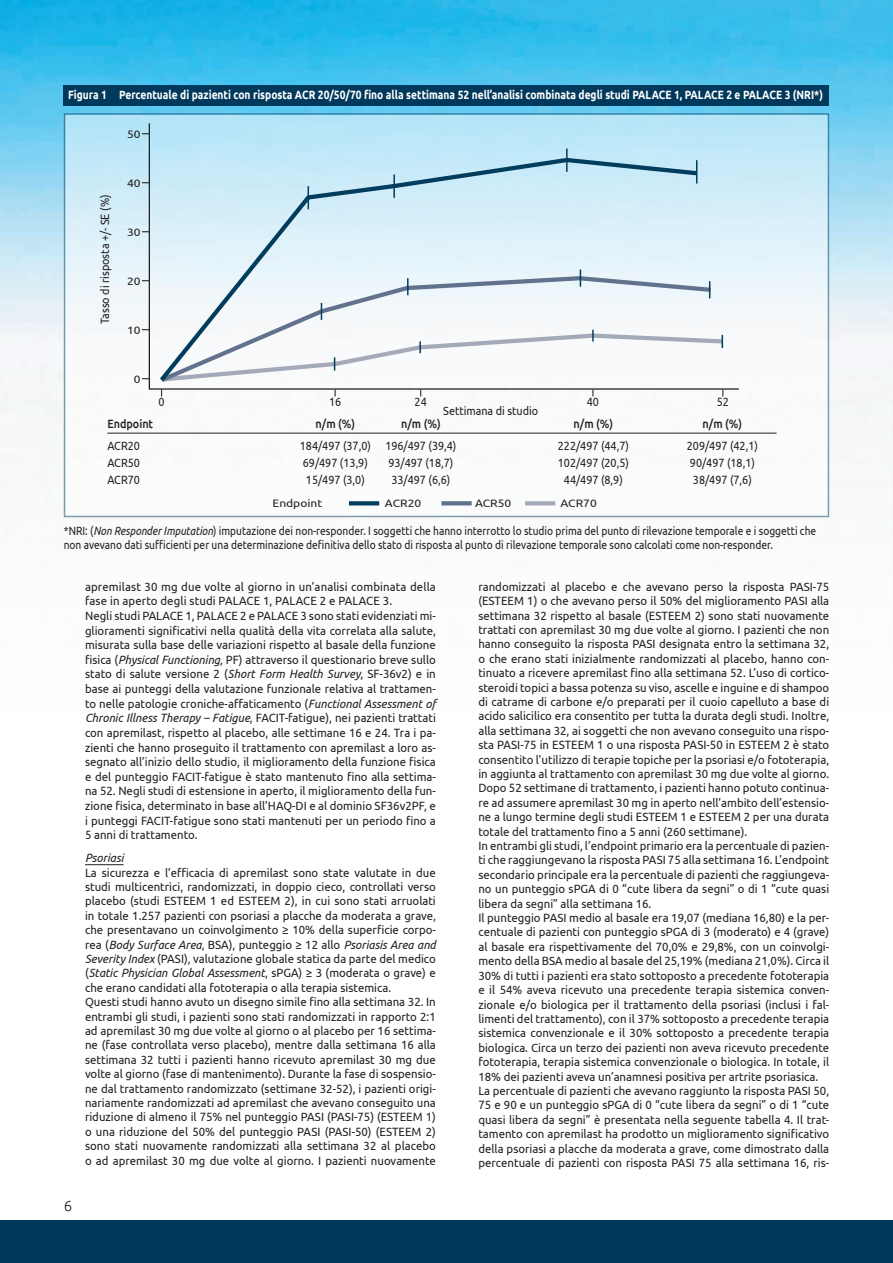
<style>
.page{position:relative;width:893px;height:1263px;background:#fff}
.page>*{position:absolute;margin:0;border:0;box-sizing:border-box;transform-origin:0 0}
.t1{font:300 15px "Ubuntu";color:#231f20}
.t2{font:12px/14.4px "Ubuntu";color:#231f20;scale:.95 1}
.t3{font:12px/14.4px "Ubuntu";color:#231f20;scale:.85 1}
.t4{font:12px "Ubuntu";color:#231f20;scale:.9 1}
.t5{font:700 12px "Ubuntu";color:#fff;scale:.85 1}
.t6{font:500 12px "Ubuntu";color:#231f20;scale:.9 1}
.t7{font:italic 12px "Ubuntu";color:#231f20;scale:.95 1}
.t8{font:10.8px "Ubuntu";color:#231f20;scale:1.11 1}
.s1{font-style:italic}
</style>
<div class="page">
<img style="left:0;top:0;width:893px;height:866px">
<div style="left:0;top:1220px;width:893px;height:43px;background:#00395c"></div>
<hr style="left:85px;top:864px;width:39px;height:1px;background:#231f20">
<svg style="left:64px;top:113px;width:765px;height:404px"></svg>
<svg style="left:349px;top:501px;width:30px;height:4px"></svg>
<svg style="left:441px;top:501px;width:31px;height:4px"></svg>
<svg style="left:525px;top:501px;width:30px;height:4px"></svg>
<svg style="left:148px;top:122px;width:592px;height:268px;background:#c4e4f1"></svg>
<hr style="left:107px;top:433px;width:670px;height:1px;background:#231f20">
<svg style="left:156px;top:155px;width:545px;height:231px"></svg>
<svg style="left:308px;top:186px;width:1px;height:23px"></svg>
<hr style="left:393px;top:174px;width:2px;height:24px;background:#023d5d">
<hr style="left:566px;top:149px;width:2px;height:23px;background:#023d5d">
<svg style="left:696px;top:160px;width:1px;height:23px"></svg>
<svg style="left:321px;top:303px;width:1px;height:17px"></svg>
<svg style="left:407px;top:278px;width:2px;height:17px"></svg>
<svg style="left:580px;top:270px;width:1px;height:17px"></svg>
<svg style="left:709px;top:281px;width:1px;height:17px"></svg>
<svg style="left:157px;top:330px;width:570px;height:54px"></svg>
<div style="left:64px;top:85px;width:765px;height:20px;background:#00395c"></div>
<p class="t5" style="left:68px;top:87px;width:890px">Figura 1 Percentuale di pazienti con risposta ACR 20/50/70 fino alla settimana 52 nell’analisi combinata degli studi PALACE 1, PALACE 2 e PALACE 3 (NRI*)</p>
<p class="t8" style="left:127px;top:127px;width:14px">50</p>
<p class="t4" style="left:98px;top:324px;width:146px;rotate:-90deg">Tasso di risposta +/- SE (%)</p>
<p class="t8" style="left:127px;top:176px;width:14px">40</p>
<p class="t8" style="left:127px;top:225px;width:14px">30</p>
<p class="t8" style="left:127px;top:274px;width:14px">20</p>
<p class="t8" style="left:127px;top:323px;width:14px">10</p>
<p class="t8" style="left:134px;top:372px;width:8px">0</p>
<p class="t4" style="left:159px;top:395px;width:8px">0</p>
<p class="t4" style="left:329px;top:395px;width:15px">16</p>
<p class="t4" style="left:415px;top:395px;width:15px">24</p>
<p class="t4" style="left:587px;top:395px;width:15px">40</p>
<p class="t4" style="left:717px;top:395px;width:15px">52</p>
<p class="t4" style="left:443px;top:403px;width:107px">Settimana di studio</p>
<p class="t6" style="left:107px;top:417px;width:52px">Endpoint</p>
<p class="t6" style="left:316px;top:417px;width:46px">n/m (%)</p>
<p class="t6" style="left:401px;top:417px;width:46px">n/m (%)</p>
<p class="t6" style="left:574px;top:417px;width:46px">n/m (%)</p>
<p class="t6" style="left:703px;top:417px;width:46px">n/m (%)</p>
<p class="t4" style="left:107px;top:438px;width:38px">ACR20</p>
<p class="t4" style="left:300px;top:438px;width:176px">184/497 (37,0) 196/497 (39,4)</p>
<p class="t4" style="left:558px;top:438px;width:81px">222/497 (44,7)</p>
<p class="t4" style="left:687px;top:438px;width:81px">209/497 (42,1)</p>
<p class="t4" style="left:107px;top:455px;width:38px">ACR50</p>
<p class="t4" style="left:303px;top:455px;width:74px">69/497 (13,9)</p>
<p class="t4" style="left:388px;top:455px;width:74px">93/497 (18,7)</p>
<p class="t4" style="left:558px;top:455px;width:81px">102/497 (20,5)</p>
<p class="t4" style="left:690px;top:455px;width:74px">90/497 (18,1)</p>
<p class="t4" style="left:107px;top:472px;width:38px">ACR70</p>
<p class="t4" style="left:306px;top:472px;width:67px">15/497 (3,0)</p>
<p class="t4" style="left:391px;top:472px;width:67px">33/497 (6,6)</p>
<p class="t4" style="left:564px;top:472px;width:67px">44/497 (8,9)</p>
<p class="t4" style="left:693px;top:472px;width:67px">38/497 (7,6)</p>
<p class="t8" style="left:272px;top:497px;width:46px">Endpoint</p>
<p class="t8" style="left:385px;top:497px;width:34px">ACR20</p>
<p class="t8" style="left:475px;top:497px;width:34px">ACR50</p>
<p class="t8" style="left:560px;top:497px;width:34px">ACR70</p>
<p class="t3" style="left:64px;top:523px;width:887px">*NRI: (<span class="s1">Non Responder Imputation</span>) imputazione dei non-responder. I soggetti che hanno interrotto lo studio prima del punto di rilevazione temporale e i soggetti che non avevano dati sufficienti per una determinazione definitiva dello stato di risposta al punto di rilevazione temporale sono calcolati come non-responder.</p>
<p class="t1" style="left:64px;top:1196px;width:10px">6</p>
<p class="t2" style="left:85px;top:579px;width:371px">apremilast 30 mg due volte al giorno in un’analisi combinata della fase in aperto degli studi PALACE 1, PALACE 2 e PALACE 3.<br>Negli studi PALACE 1, PALACE 2 e PALACE 3 sono stati evidenziati mi&shy;glioramenti significativi nella qualità della vita correlata alla salute, misurata sulla base delle variazioni rispetto al basale della funzione fisica (<span class="s1">Physical Functioning,</span> PF) attraverso il questionario breve sullo stato di salute versione 2 (<span class="s1">Short Form Health Survey</span>, SF‑36v2) e in base ai punteggi della valutazione funzionale relativa al trattamen&shy;to nelle patologie croniche‑affaticamento (<span class="s1">Functional Assessment of Chronic Illness Therapy – Fatigue</span>, FACIT‑fatigue), nei pazienti trattati con apremilast, rispetto al placebo, alle settimane 16 e 24. Tra i pa&shy;zienti che hanno proseguito il trattamento con apremilast a loro as&shy;segnato all’inizio dello studio, il miglioramento della funzione fisica e del punteggio FACIT‑fatigue è stato mantenuto fino alla settima&shy;na 52. Negli studi di estensione in aperto, il miglioramento della fun&shy;zione fisica, determinato in base all’HAQ-DI e al dominio SF36v2PF, e i punteggi FACIT-fatigue sono stati mantenuti per un periodo fino a 5 anni di trattamento.</p>
<p class="t7" style="left:85px;top:850px;width:42px">Psoriasi</p>
<p class="t2" style="left:85px;top:865px;width:371px">La sicurezza e l’efficacia di apremilast sono state valutate in due studi multicentrici, randomizzati, in doppio cieco, controllati verso placebo (studi ESTEEM 1 ed ESTEEM 2), in cui sono stati arruolati in totale 1.257 pazienti con psoriasi a placche da moderata a grave, che presentavano un coinvolgimento ≥ 10% della superficie corpo&shy;rea (<span class="s1">Body Surface Area</span>, BSA), punteggio ≥ 12 allo <span class="s1">Psoriasis Area and Severity Index</span> (PASI), valutazione globale statica da parte del medico (<span class="s1">Static Physician Global Assessment</span>, sPGA) ≥ 3 (moderata o grave) e che erano candidati alla fototerapia o alla terapia sistemica.<br>Questi studi hanno avuto un disegno simile fino alla settimana 32. In entrambi gli studi, i pazienti sono stati randomizzati in rapporto 2:1 ad apremilast 30 mg due volte al giorno o al placebo per 16 settima&shy;ne (fase controllata verso placebo), mentre dalla settimana 16 alla settimana 32 tutti i pazienti hanno ricevuto apremilast 30 mg due volte al giorno (fase di mantenimento). Durante la fase di sospensio&shy;ne dal trattamento randomizzato (settimane 32‑52), i pazienti origi&shy;nariamente randomizzati ad apremilast che avevano conseguito una riduzione di almeno il 75% nel punteggio PASI (PASI‑75) (ESTEEM 1) o una riduzione del 50% del punteggio PASI (PASI‑50) (ESTEEM 2) sono stati nuovamente randomizzati alla settimana 32 al placebo o ad apremilast 30 mg due volte al giorno. I pazienti nuovamente</p>
<p class="t2" style="left:478px;top:579px;width:371px">randomizzati al placebo e che avevano perso la risposta PASI‑75 (ESTEEM 1) o che avevano perso il 50% del miglioramento PASI alla settimana 32 rispetto al basale (ESTEEM 2) sono stati nuovamente trattati con apremilast 30 mg due volte al giorno. I pazienti che non hanno conseguito la risposta PASI designata entro la settimana 32, o che erano stati inizialmente randomizzati al placebo, hanno con&shy;tinuato a ricevere apremilast fino alla settimana 52. L’uso di cortico&shy;steroidi topici a bassa potenza su viso, ascelle e inguine e di shampoo di catrame di carbone e/o preparati per il cuoio capelluto a base di acido salicilico era consentito per tutta la durata degli studi. Inoltre, alla settimana 32, ai soggetti che non avevano conseguito una rispo&shy;sta PASI‑75 in ESTEEM 1 o una risposta PASI‑50 in ESTEEM 2 è stato consentito l’utilizzo di terapie topiche per la psoriasi e/o fototerapia, in aggiunta al trattamento con apremilast 30 mg due volte al giorno.<br>Dopo 52 settimane di trattamento, i pazienti hanno potuto continua&shy;re ad assumere apremilast 30 mg in aperto nell’ambito dell’estensio&shy;ne a lungo termine degli studi ESTEEM 1 e ESTEEM 2 per una durata totale del trattamento fino a 5 anni (260 settimane).<br>In entrambi gli studi, l’endpoint primario era la percentuale di pazien&shy;ti che raggiungevano la risposta PASI 75 alla settimana 16. L’endpoint secondario principale era la percentuale di pazienti che raggiungeva&shy;no un punteggio sPGA di 0 “cute libera da segni” o di 1 “cute quasi libera da segni” alla settimana 16.<br>Il punteggio PASI medio al basale era 19,07 (mediana 16,80) e la per&shy;centuale di pazienti con punteggio sPGA di 3 (moderato) e 4 (grave) al basale era rispettivamente del 70,0% e 29,8%, con un coinvolgi&shy;mento della BSA medio al basale del 25,19% (mediana 21,0%). Circa il 30% di tutti i pazienti era stato sottoposto a precedente fototerapia e il 54% aveva ricevuto una precedente terapia sistemica conven&shy;zionale e/o biologica per il trattamento della psoriasi (inclusi i fal&shy;limenti del trattamento), con il 37% sottoposto a precedente terapia sistemica convenzionale e il 30% sottoposto a precedente terapia biologica. Circa un terzo dei pazienti non aveva ricevuto precedente fototerapia, terapia sistemica convenzionale o biologica. In totale, il 18% dei pazienti aveva un’anamnesi positiva per artrite psoriasica.<br>La percentuale di pazienti che avevano raggiunto la risposta PASI 50, 75 e 90 e un punteggio sPGA di 0 “cute libera da segni” o di 1 “cute quasi libera da segni” è presentata nella seguente tabella 4. Il trat&shy;tamento con apremilast ha prodotto un miglioramento significativo della psoriasi a placche da moderata a grave, come dimostrato dalla percentuale di pazienti con risposta PASI 75 alla settimana 16, ris-</p>
</div>
